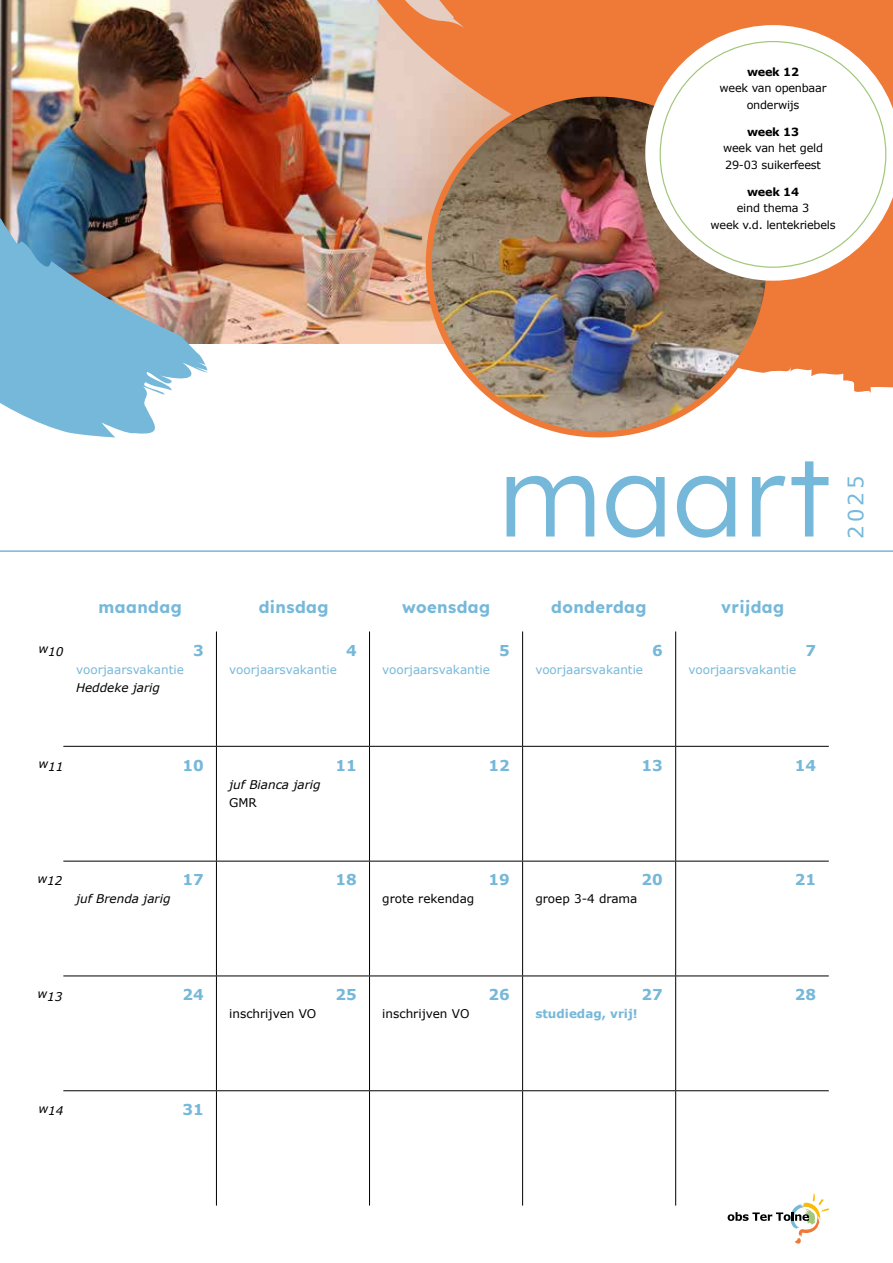
<style>
.page{position:relative;width:893px;height:1263px;background:#fff}
.page>*{position:absolute;margin:0;border:0;box-sizing:border-box;transform-origin:0 0}
.t1{font:300 114px "Lexend";color:#76b8d9}
.t2{font:21px "Verdana";color:#76b8d9}
.t3{font:700 16.5px "Lexend";letter-spacing:.025em;color:#76b8d9}
.t4{font:700 15px "Verdana";color:#76b8d9}
.t5{font:12px "Verdana";color:#76b8d9}
.t6{font:italic 12px "Verdana";color:#000}
.t7{font:12px "Verdana";color:#000}
.t8{font:700 12px "Verdana";color:#76b8d9}
.t9{font:11.25px/16.5px "Verdana";letter-spacing:-.02em;color:#000;text-align:center}
.t10{font:700 11.25px "Verdana";letter-spacing:-.02em;color:#000}
</style>
<div class="page">
<img style="left:208px;top:0;width:241px;height:344px">
<svg style="left:63px;top:747px;width:766px;height:458px"></svg>
<hr style="left:216px;top:631px;width:1px;height:115px;background:#000">
<hr style="left:369px;top:631px;width:1px;height:115px;background:#000">
<hr style="left:522px;top:631px;width:1px;height:115px;background:#000">
<hr style="left:675px;top:631px;width:1px;height:115px;background:#000">
<hr style="left:63px;top:746px;width:153px;height:1px;background:#000">
<hr style="left:216px;top:746px;width:153px;height:1px;background:#000">
<hr style="left:216px;top:747px;width:1px;height:114px;background:#000">
<hr style="left:369px;top:746px;width:154px;height:1px;background:#000">
<hr style="left:369px;top:747px;width:1px;height:114px;background:#000">
<hr style="left:523px;top:746px;width:153px;height:1px;background:#000">
<hr style="left:522px;top:747px;width:1px;height:114px;background:#000">
<hr style="left:676px;top:746px;width:153px;height:1px;background:#000">
<hr style="left:675px;top:747px;width:1px;height:114px;background:#000">
<hr style="left:63px;top:861px;width:153px;height:1px;background:#000">
<hr style="left:216px;top:861px;width:153px;height:1px;background:#000">
<hr style="left:216px;top:861px;width:1px;height:114px;background:#000">
<hr style="left:369px;top:861px;width:154px;height:1px;background:#000">
<hr style="left:369px;top:861px;width:1px;height:114px;background:#000">
<hr style="left:523px;top:861px;width:153px;height:1px;background:#000">
<hr style="left:522px;top:861px;width:1px;height:114px;background:#000">
<hr style="left:676px;top:861px;width:153px;height:1px;background:#000">
<hr style="left:675px;top:861px;width:1px;height:114px;background:#000">
<hr style="left:63px;top:975px;width:153px;height:1px;background:#000">
<hr style="left:216px;top:975px;width:153px;height:1px;background:#000">
<hr style="left:216px;top:976px;width:1px;height:114px;background:#000">
<hr style="left:369px;top:975px;width:154px;height:1px;background:#000">
<hr style="left:369px;top:976px;width:1px;height:114px;background:#000">
<hr style="left:523px;top:975px;width:153px;height:1px;background:#000">
<hr style="left:522px;top:976px;width:1px;height:114px;background:#000">
<hr style="left:676px;top:975px;width:153px;height:1px;background:#000">
<hr style="left:675px;top:976px;width:1px;height:114px;background:#000">
<hr style="left:63px;top:1090px;width:153px;height:1px;background:#000">
<hr style="left:216px;top:1090px;width:153px;height:1px;background:#000">
<hr style="left:216px;top:1091px;width:1px;height:114px;background:#000">
<hr style="left:369px;top:1090px;width:154px;height:1px;background:#000">
<hr style="left:369px;top:1091px;width:1px;height:114px;background:#000">
<hr style="left:523px;top:1090px;width:153px;height:1px;background:#000">
<hr style="left:522px;top:1091px;width:1px;height:114px;background:#000">
<hr style="left:676px;top:1090px;width:153px;height:1px;background:#000">
<hr style="left:675px;top:1091px;width:1px;height:114px;background:#000">
<svg style="left:728px;top:1193px;width:101px;height:51px"></svg>
<hr style="left:0;top:550px;width:893px;height:2px;background:#76b8d9">
<svg style="left:324px;top:0;width:569px;height:183px;background:#e29a72"></svg>
<svg style="left:708px;top:281px;width:185px;height:114px;fill:#ef7a37"></svg>
<img style="left:429px;top:94px;width:340px;height:340px;border-radius:170px">
<svg style="left:645px;top:25px;width:248px;height:256px"></svg>
<img style="left:0;top:0;width:208px;height:437px">
<p class="t10" style="left:747px;top:64px;width:53px">week 12</p>
<p class="t9" style="left:720px;top:80px;width:108px">week van openbaar onderwijs</p>
<p class="t10" style="left:747px;top:124px;width:53px">week 13</p>
<p class="t9" style="left:723px;top:140px;width:101px;text-align:left">week van het geld<br>29-03 suikerfeest</p>
<p class="t10" style="left:747px;top:184px;width:53px">week 14</p>
<p class="t9" style="left:710px;top:200px;width:127px">eind thema 3<br>week v.d. lentekriebels</p>
<h1 class="t1" style="left:498px;top:414px;width:334px">maart</h1>
<h2 class="t2" style="left:841px;top:539px;width:66px;rotate:-90deg">2025</h2>
<p class="t6" style="left:38px;top:643px;width:27px">w10</p>
<h3 class="t3" style="left:98px;top:594px;width:85px">maandag</h3>
<h3 class="t3" style="left:259px;top:594px;width:71px">dinsdag</h3>
<h3 class="t3" style="left:402px;top:594px;width:89px">woensdag</h3>
<h3 class="t3" style="left:551px;top:594px;width:97px">donderdag</h3>
<h3 class="t3" style="left:721px;top:594px;width:65px">vrijdag</h3>
<p class="t5" style="left:76px;top:661px;width:109px">voorjaarsvakantie</p>
<p class="t6" style="left:76px;top:679px;width:85px">Heddeke jarig</p>
<p class="t4" style="left:193px;top:640px;width:12px">3</p>
<p class="t5" style="left:229px;top:661px;width:109px">voorjaarsvakantie</p>
<p class="t4" style="left:346px;top:640px;width:12px">4</p>
<p class="t5" style="left:382px;top:661px;width:109px">voorjaarsvakantie</p>
<p class="t4" style="left:499px;top:640px;width:12px">5</p>
<p class="t5" style="left:535px;top:661px;width:109px">voorjaarsvakantie</p>
<p class="t4" style="left:652px;top:640px;width:12px">6</p>
<p class="t5" style="left:688px;top:661px;width:109px">voorjaarsvakantie</p>
<p class="t4" style="left:805px;top:640px;width:12px">7</p>
<p class="t6" style="left:38px;top:758px;width:27px">w11</p>
<p class="t4" style="left:182px;top:754px;width:23px">10</p>
<p class="t4" style="left:335px;top:754px;width:23px">11</p>
<p class="t6" style="left:229px;top:776px;width:93px">juf Bianca jarig</p>
<p class="t7" style="left:229px;top:794px;width:29px">GMR</p>
<p class="t4" style="left:488px;top:754px;width:23px">12</p>
<p class="t4" style="left:642px;top:754px;width:23px">13</p>
<p class="t4" style="left:795px;top:754px;width:23px">14</p>
<p class="t6" style="left:37px;top:873px;width:27px">w12</p>
<p class="t6" style="left:76px;top:891px;width:96px">juf Brenda jarig</p>
<p class="t4" style="left:182px;top:869px;width:23px">17</p>
<p class="t4" style="left:335px;top:869px;width:23px">18</p>
<p class="t4" style="left:488px;top:869px;width:23px">19</p>
<p class="t7" style="left:382px;top:891px;width:94px">grote rekendag</p>
<p class="t4" style="left:642px;top:869px;width:23px">20</p>
<p class="t7" style="left:535px;top:891px;width:104px">groep 3-4 drama</p>
<p class="t4" style="left:795px;top:869px;width:23px">21</p>
<p class="t6" style="left:37px;top:988px;width:27px">w13</p>
<p class="t4" style="left:182px;top:984px;width:23px">24</p>
<p class="t4" style="left:335px;top:984px;width:23px">25</p>
<p class="t7" style="left:229px;top:1005px;width:89px">inschrijven VO</p>
<p class="t7" style="left:382px;top:1005px;width:89px">inschrijven VO</p>
<p class="t4" style="left:488px;top:984px;width:23px">26</p>
<p class="t4" style="left:642px;top:984px;width:23px">27</p>
<p class="t8" style="left:535px;top:1005px;width:104px">studiedag, vrij!</p>
<p class="t4" style="left:795px;top:984px;width:23px">28</p>
<p class="t6" style="left:38px;top:1102px;width:27px">w14</p>
<p class="t4" style="left:182px;top:1099px;width:23px">31</p>
</div>
